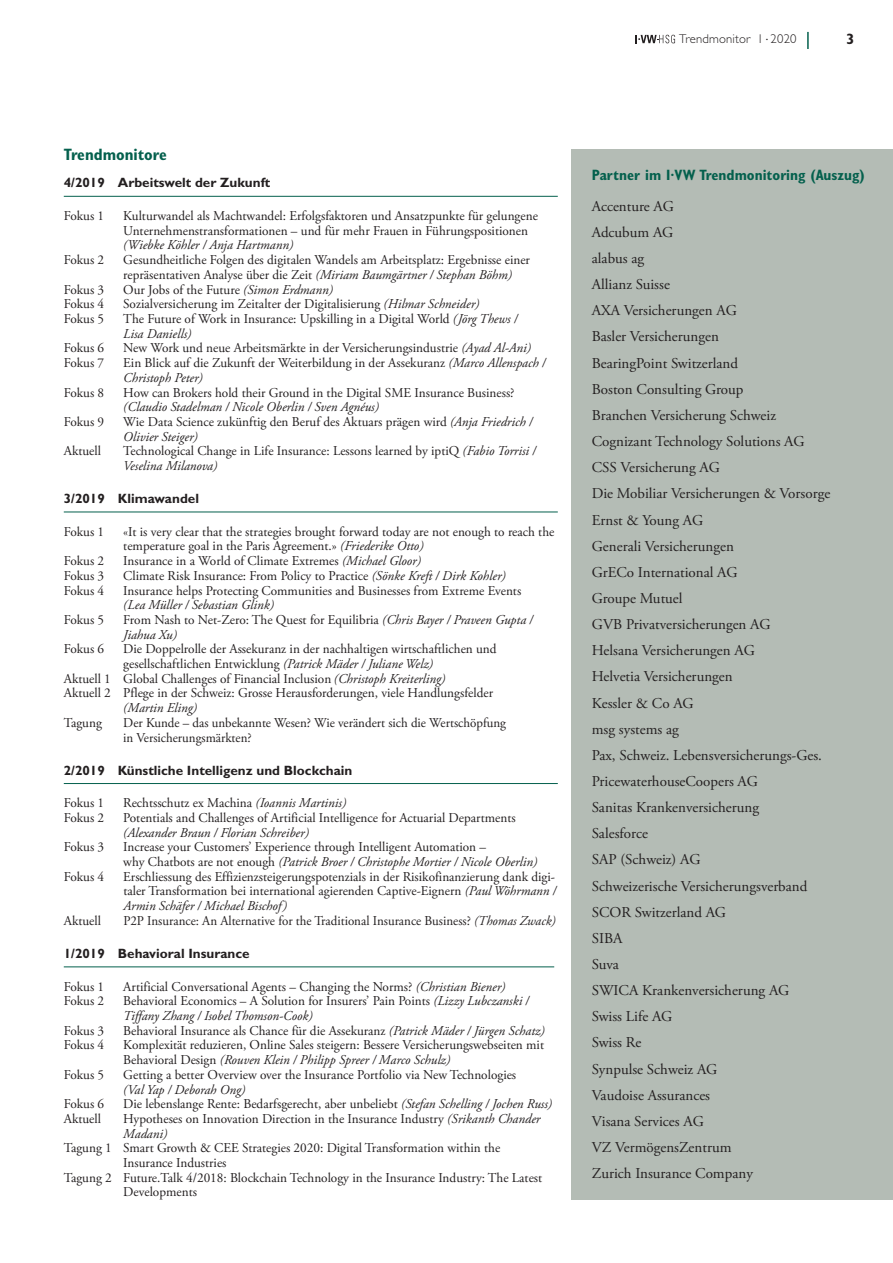
<style>
.page{position:relative;width:893px;height:1263px;background:#fff}
.page>*{position:absolute;margin:0;border:0;box-sizing:border-box;transform-origin:0 0}
.t1{font:700 condensed 16.5px "Gill Sans Std";color:#04604d}
.t2{font:15px/26.1px "Adobe Garamond Pro";color:#231f20}
.t3{font:700 condensed 15px "Gill Sans Std";color:#04604d}
.t4{font:700 condensed 15px "Gill Sans Std";color:#231f20}
.t5{font:13.5px/14.7px "Adobe Garamond Pro";color:#231f20}
.t6{font:italic 13.5px "Adobe Garamond Pro";color:#231f20}
.t7{font:13.5px/14.7px "Adobe Garamond Pro";color:#231f20;scale:.96 1}
.t8{font:700 13.5px "Gill Sans Std";color:#231f20}
.t9{font:300 12.75px "Gill Sans Std";letter-spacing:.015em;color:#231f20}
.s1{font-style:italic}
</style>
<div class="page">
<svg style="left:807px;top:32px;width:2px;height:17px"></svg>
<svg style="left:635px;top:35px;width:40px;height:8px"></svg>
<div style="left:571px;top:149px;width:322px;height:1050px;background:#b4bcb5"></div>
<hr style="left:64px;top:512px;width:494px;height:1px;background:#04604d">
<hr style="left:64px;top:196px;width:494px;height:1px;background:#04604d">
<hr style="left:64px;top:783px;width:494px;height:1px;background:#04604d">
<hr style="left:64px;top:966px;width:490px;height:1px;background:#04604d">
<p class="t9" style="left:679px;top:32px;width:119px">Trendmonitor 1 <sup>.</sup> 2020</p>
<p class="t4" style="left:847px;top:30px;width:9px">3</p>
<p class="t1" style="left:64px;top:145px;width:105px">Trendmonitore</p>
<p class="t8" style="left:64px;top:175px;width:208px">4/2019 Arbeitswelt der Zukunft</p>
<p class="t5" style="left:64px;top:209px;width:42px">Fokus 1</p>
<p class="t5" style="left:123px;top:209px;width:416px">Kulturwandel als Machtwandel: Erfolgsfaktoren und Ansatzpunkte für gelungene<br>Unternehmenstransformationen – und für mehr Frauen in Führungspositionen</p>
<p class="t6" style="left:123px;top:237px;width:171px">(Wiebke Köhler / Anja Hartmann)</p>
<p class="t5" style="left:64px;top:253px;width:42px">Fokus 2</p>
<p class="t5" style="left:123px;top:253px;width:408px">Gesundheitliche Folgen des digitalen Wandels am Arbeitsplatz: Ergebnisse einer repräsentativen Analyse über die Zeit <span class="s1">(Miriam Baumgärtner / Stephan Böhm)</span></p>
<p class="t5" style="left:64px;top:282px;width:42px">Fokus 3</p>
<p class="t5" style="left:123px;top:282px;width:211px">Our Jobs of the Future <span class="s1">(Simon Erdmann)</span></p>
<p class="t5" style="left:64px;top:297px;width:42px">Fokus 4</p>
<p class="t5" style="left:123px;top:297px;width:358px">Sozialversicherung im Zeitalter der Digitalisierung <span class="s1">(Hilmar Schneider)</span></p>
<p class="t5" style="left:64px;top:312px;width:42px">Fokus 5</p>
<p class="t5" style="left:123px;top:312px;width:396px">The Future of Work in Insurance: Upskilling in a Digital World <span class="s1">(Jörg Thews /<br>Lisa Daniells)</span></p>
<p class="t5" style="left:64px;top:341px;width:42px">Fokus 6</p>
<p class="t5" style="left:123px;top:341px;width:409px">New Work und neue Arbeitsmärkte in der Versicherungsindustrie <span class="s1">(Ayad Al-Ani)</span></p>
<p class="t5" style="left:64px;top:356px;width:42px">Fokus 7</p>
<p class="t5" style="left:123px;top:356px;width:424px">Ein Blick auf die Zukunft der Weiterbildung in der Assekuranz <span class="s1">(Marco Allenspach /<br>Christoph Peter)</span></p>
<p class="t5" style="left:64px;top:385px;width:42px">Fokus 8</p>
<p class="t5" style="left:123px;top:385px;width:393px">How can Brokers hold their Ground in the Digital SME Insurance Business?</p>
<p class="t6" style="left:123px;top:399px;width:257px">(Claudio Stadelman / Nicole Oberlin / Sven Agnéus)</p>
<p class="t5" style="left:64px;top:415px;width:42px">Fokus 9</p>
<p class="t5" style="left:123px;top:415px;width:411px">Wie Data Science zukünftig den Beruf des Aktuars prägen wird <span class="s1">(Anja Friedrich /<br>Olivier Steiger)</span></p>
<p class="t5" style="left:64px;top:444px;width:39px">Aktuell</p>
<p class="t5" style="left:123px;top:444px;width:414px">Technological Change in Life Insurance: Lessons learned by iptiQ <span class="s1">(Fabio Torrisi /<br>Veselina Milanova)</span></p>
<p class="t8" style="left:64px;top:490px;width:137px">3/2019 Klimawandel</p>
<p class="t5" style="left:64px;top:525px;width:42px">Fokus 1</p>
<p class="t5" style="left:123px;top:525px;width:433px">«It is very clear that the strategies brought forward today are not enough to reach the temperature goal in the Paris Agreement.» <span class="s1">(Friederike Otto)</span></p>
<p class="t5" style="left:64px;top:554px;width:42px">Fokus 2</p>
<p class="t5" style="left:123px;top:554px;width:299px">Insurance in a World of Climate Extremes <span class="s1">(Michael Gloor)</span></p>
<p class="t5" style="left:64px;top:569px;width:42px">Fokus 3</p>
<p class="t5" style="left:123px;top:569px;width:384px">Climate Risk Insurance: From Policy to Practice <span class="s1">(Sönke Kreft / Dirk Kohler)</span></p>
<p class="t5" style="left:64px;top:583px;width:42px">Fokus 4</p>
<p class="t5" style="left:123px;top:583px;width:399px">Insurance helps Protecting Communities and Businesses from Extreme Events</p>
<p class="t6" style="left:123px;top:597px;width:152px">(Lea Müller / Sebastian Glink)</p>
<p class="t5" style="left:64px;top:613px;width:42px">Fokus 5</p>
<p class="t5" style="left:123px;top:613px;width:411px">From Nash to Net-Zero: The Quest for Equilibria <span class="s1">(Chris Bayer / Praveen Gupta /<br>Jiahua Xu)</span></p>
<p class="t5" style="left:64px;top:642px;width:42px">Fokus 6</p>
<p class="t5" style="left:123px;top:642px;width:375px">Die Doppelrolle der Assekuranz in der nachhaltigen wirtschaftlichen und</p>
<p class="t5" style="left:123px;top:657px;width:311px">gesellschaftlichen Entwicklung <span class="s1">(Patrick Mäder / Juliane Welz)</span></p>
<p class="t5" style="left:64px;top:672px;width:383px">Aktuell 1 Global Challenges of Financial Inclusion <span class="s1">(Christoph Kreiterling)</span></p>
<p class="t5" style="left:64px;top:686px;width:431px">Aktuell 2 Pflege in der Schweiz: Grosse Herausforderungen, viele Handlungsfelder</p>
<p class="t6" style="left:123px;top:700px;width:75px">(Martin Eling)</p>
<p class="t5" style="left:64px;top:716px;width:40px">Tagung</p>
<p class="t7" style="left:123px;top:716px;width:400px">Der Kunde – das unbekannte Wesen? Wie verändert sich die Wertschöpfung in Versicherungsmärkten?</p>
<p class="t8" style="left:64px;top:762px;width:290px">2/2019 Künstliche Intelligenz und Blockchain</p>
<p class="t5" style="left:64px;top:796px;width:42px">Fokus 1</p>
<p class="t5" style="left:123px;top:796px;width:224px">Rechtsschutz ex Machina <span class="s1">(Ioannis Martinis)</span></p>
<p class="t5" style="left:64px;top:811px;width:42px">Fokus 2</p>
<p class="t5" style="left:123px;top:811px;width:394px">Potentials and Challenges of Artificial Intelligence for Actuarial Departments</p>
<p class="t6" style="left:123px;top:824px;width:187px">(Alexander Braun / Florian Schreiber)</p>
<p class="t5" style="left:64px;top:840px;width:42px">Fokus 3</p>
<p class="t5" style="left:123px;top:840px;width:415px">Increase your Customers’ Experience through Intelligent Automation –<br>why -Chatbots are not enough <span class="s1">(Patrick Broer / Christophe Mortier / Nicole Oberlin)</span></p>
<p class="t5" style="left:64px;top:870px;width:42px">Fokus 4</p>
<p class="t5" style="left:123px;top:870px;width:434px;text-align:justify">Erschliessung des Effizienzsteigerungspotenzials in der Risikofinanzierung dank digi&shy;taler Transformation bei international agierenden Captive-Eignern <span class="s1">(Paul Wöhrmann / Armin Schäfer / Michael Bischof)</span></p>
<p class="t5" style="left:64px;top:914px;width:39px">Aktuell</p>
<p class="t7" style="left:123px;top:914px;width:452px">P2P Insurance: An Alternative for the Traditional Insurance Business? <span class="s1">(Thomas Zwack)</span></p>
<p class="t8" style="left:64px;top:945px;width:187px">1/2019 Behavioral Insurance</p>
<p class="t5" style="left:64px;top:979px;width:42px">Fokus 1</p>
<p class="t5" style="left:123px;top:979px;width:384px">Artificial Conversational Agents – Changing the Norms? <span class="s1">(Christian Biener)</span></p>
<p class="t5" style="left:64px;top:994px;width:42px">Fokus 2</p>
<p class="t5" style="left:123px;top:994px;width:407px">Behavioral Economics – A Solution for Insurers’ Pain Points <span class="s1">(Lizzy Lubczanski /<br>Tiffany Zhang / Isobel Thomson-Cook)</span></p>
<p class="t5" style="left:64px;top:1023px;width:42px">Fokus 3</p>
<p class="t5" style="left:123px;top:1023px;width:423px">Behavioral Insurance als Chance für die Assekuranz <span class="s1">(Patrick Mäder / Jürgen Schatz)</span></p>
<p class="t5" style="left:64px;top:1038px;width:42px">Fokus 4</p>
<p class="t5" style="left:123px;top:1038px;width:422px">Komplexität reduzieren, Online Sales steigern: Bessere Versicherungswebseiten mit<br>Behavioral Design <span class="s1">(Rouven Klein / Philipp Spreer / Marco Schulz)</span></p>
<p class="t5" style="left:64px;top:1068px;width:42px">Fokus 5</p>
<p class="t5" style="left:123px;top:1068px;width:394px">Getting a better Overview over the Insurance Portfolio via New Technologies</p>
<p class="t6" style="left:123px;top:1081px;width:123px">(Val Yap / Deborah Ong)</p>
<p class="t5" style="left:64px;top:1097px;width:42px">Fokus 6</p>
<p class="t5" style="left:123px;top:1097px;width:430px">Die lebenslange Rente: Bedarfsgerecht, aber unbeliebt <span class="s1">(Stefan Schelling / Jochen Russ)</span></p>
<p class="t5" style="left:64px;top:1112px;width:39px">Aktuell</p>
<p class="t5" style="left:123px;top:1112px;width:419px">Hypotheses on Innovation Direction in the Insurance Industry <span class="s1">(Srikanth Chander<br>Madani)</span></p>
<p class="t5" style="left:64px;top:1141px;width:438px">Tagung 1 Smart Growth &amp; CEE Strategies 2020: Digital Transformation within the</p>
<p class="t5" style="left:123px;top:1156px;width:105px">Insurance Industries</p>
<p class="t5" style="left:64px;top:1170px;width:480px">Tagung 2 Future.Talk 4/2018: Blockchain Technology in the Insurance Industry: The Latest</p>
<p class="t5" style="left:123px;top:1185px;width:75px">Developments</p>
<p class="t3" style="left:592px;top:166px;width:274px">Partner im I·VW Trendmonitoring (Auszug)</p>
<p class="t2" style="left:592px;top:193px;width:240px">Accenture AG<br>Adcubum AG<br>alabus ag<br>Allianz Suisse<br>AXA Versicherungen AG<br>Basler Versicherungen<br>BearingPoint Switzerland<br>Boston Consulting Group<br>Branchen Versicherung Schweiz<br>Cognizant Technology Solutions AG<br>CSS Versicherung AG<br>Die Mobiliar Versicherungen &amp; Vorsorge<br>Ernst &amp; Young AG<br>Generali Versicherungen<br>GrECo International AG<br>Groupe Mutuel<br>GVB Privatversicherungen AG<br>Helsana Versicherungen AG<br>Helvetia Versicherungen<br>Kessler &amp; Co AG<br>msg systems ag<br>Pax, Schweiz. Lebensversicherungs-Ges.<br>PricewaterhouseCoopers AG<br>Sanitas Krankenversicherung<br>Salesforce<br>SAP (Schweiz) AG<br>Schweizerische Versicherungsverband<br>SCOR Switzerland AG<br>SIBA<br>Suva<br>SWICA Krankenversicherung AG<br>Swiss Life AG<br>Swiss Re<br>Synpulse Schweiz AG<br>Vaudoise Assurances<br>Visana Services AG<br>VZ VermögensZentrum<br>Zurich Insurance Company</p>
</div>
